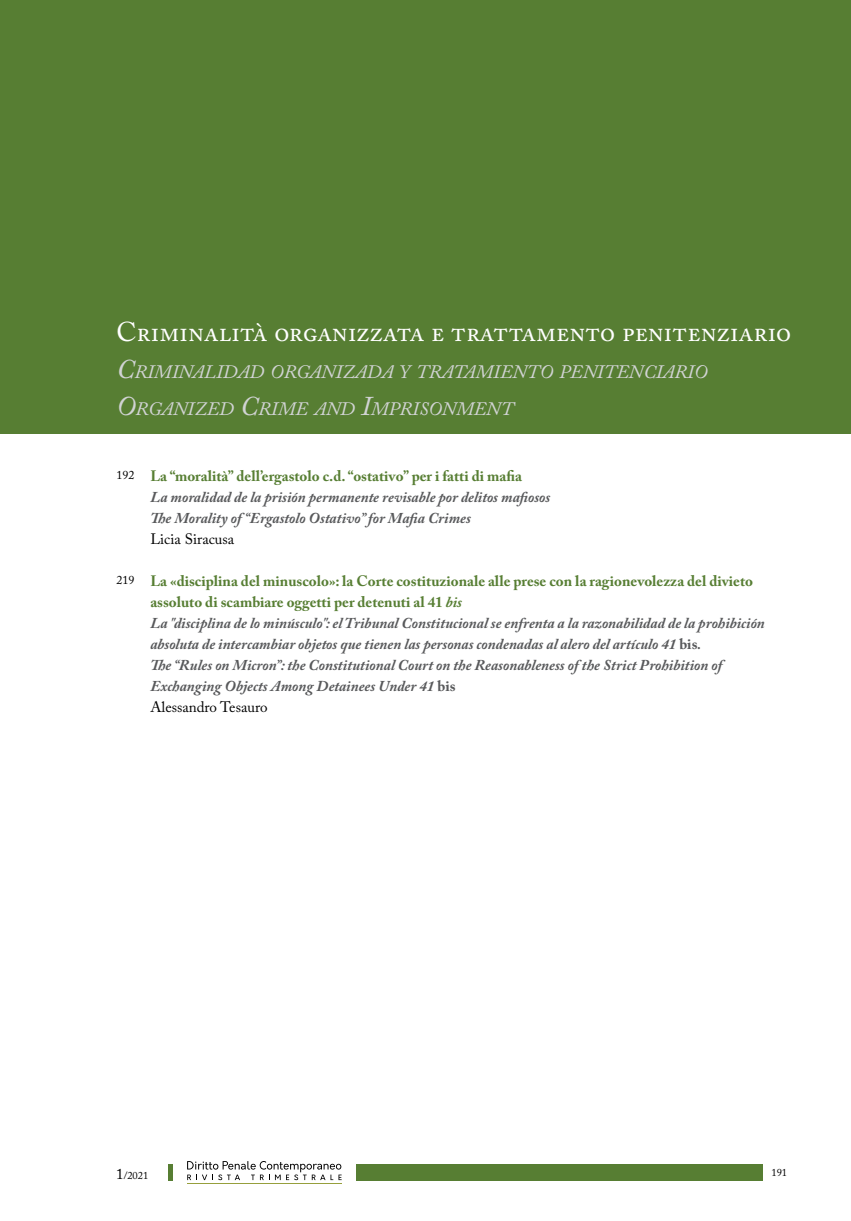
<style>
.page{position:relative;width:851px;height:1221px;background:#fff}
.page>*{position:absolute;margin:0;border:0;box-sizing:border-box;transform-origin:0 0}
.t1{font:27px "Adobe Caslon Pro";color:#fff}
.t2{font:italic 18.9px/37px "Adobe Caslon Pro";color:#d1d3d4}
.t3{font:italic 700 15px/21px "Adobe Caslon Pro";color:#58595b}
.t4{font:700 15px "Adobe Caslon Pro";color:#577e33}
.t5{font:15px "Adobe Caslon Pro";color:#000}
.t6{font:12px "Adobe Caslon Pro";color:#000}
.t7{font:10.5px "Adobe Caslon Pro";color:#000}
.s1{font-size:27px}
.s2{font-style:normal;color:#577e33}
.s3{color:#577e33}
.s4{font-style:normal}
.s5{font-weight:400;font-style:normal;color:#000}
.s6{font-size:15px}
</style>
<div class="page">
<div style="left:168px;top:1164px;width:5px;height:17px;background:#577e33"></div>
<div style="left:356px;top:1164px;width:407px;height:17px;background:#577e33"></div>
<svg style="left:187px;top:1161px;width:154px;height:19px"></svg>
<hr style="left:187px;top:1183px;width:154px;height:1px;background:#969f3c">
<div style="left:0;top:0;width:850px;height:434px;background:#577e33"></div>
<h1 class="t1" style="left:116px;top:315px;width:676px">Criminalità organizzata e trattamento penitenziario</h1>
<p class="t2" style="left:116px;top:353px;width:590px"><span class="s1">C</span>RIMINALIDAD ORGANIZADA Y TRATAMIENTO PENITENCIARIO<br><span class="s1">O</span>RGANIZED <span class="s1">C</span>RIME AND <span class="s1">I</span>MPRISONMENT</p>
<p class="t6" style="left:116px;top:468px;width:19px">192</p>
<p class="t6" style="left:116px;top:573px;width:19px">219</p>
<p class="t4" style="left:150px;top:467px;width:373px">La “moralità” dell’ergastolo c.d. “ostativo” per i fatti di mafia</p>
<p class="t3" style="left:150px;top:486px;width:401px">La moralidad de la prisión permanente revisable por delitos mafiosos<br>The Morality of “Ergastolo Ostativo” for Mafia Crimes</p>
<p class="t5" style="left:150px;top:530px;width:85px">Licia Siracusa</p>
<p class="t3" style="left:150px;top:570px;width:616px"><span class="s2">La «disciplina del minuscolo»: la Corte costituzionale alle prese con la ragionevolezza del divieto assoluto di scambiare oggetti per detenuti al 41</span> <span class="s3">bis<br></span>La "disciplina de lo minúsculo": el Tribunal Constitucional se enfrenta a la razonabilidad de la prohibición absoluta de intercambiar objetos que tienen las personas condenadas al alero del artículo 41 <span class="s4">bis</span>.<br>The “Rules on Micron”: the Constitutional Court on the Reasonableness of the Strict Prohibition of Exchanging Objects Among Detainees Under 41 <span class="s4">bis<br></span><span class="s5">Alessandro Tesauro</span></p>
<p class="t7" style="left:116px;top:1168px;width:34px"><span class="s6">1</span>/2021</p>
<p class="t7" style="left:771px;top:1165px;width:17px">191</p>
</div>
